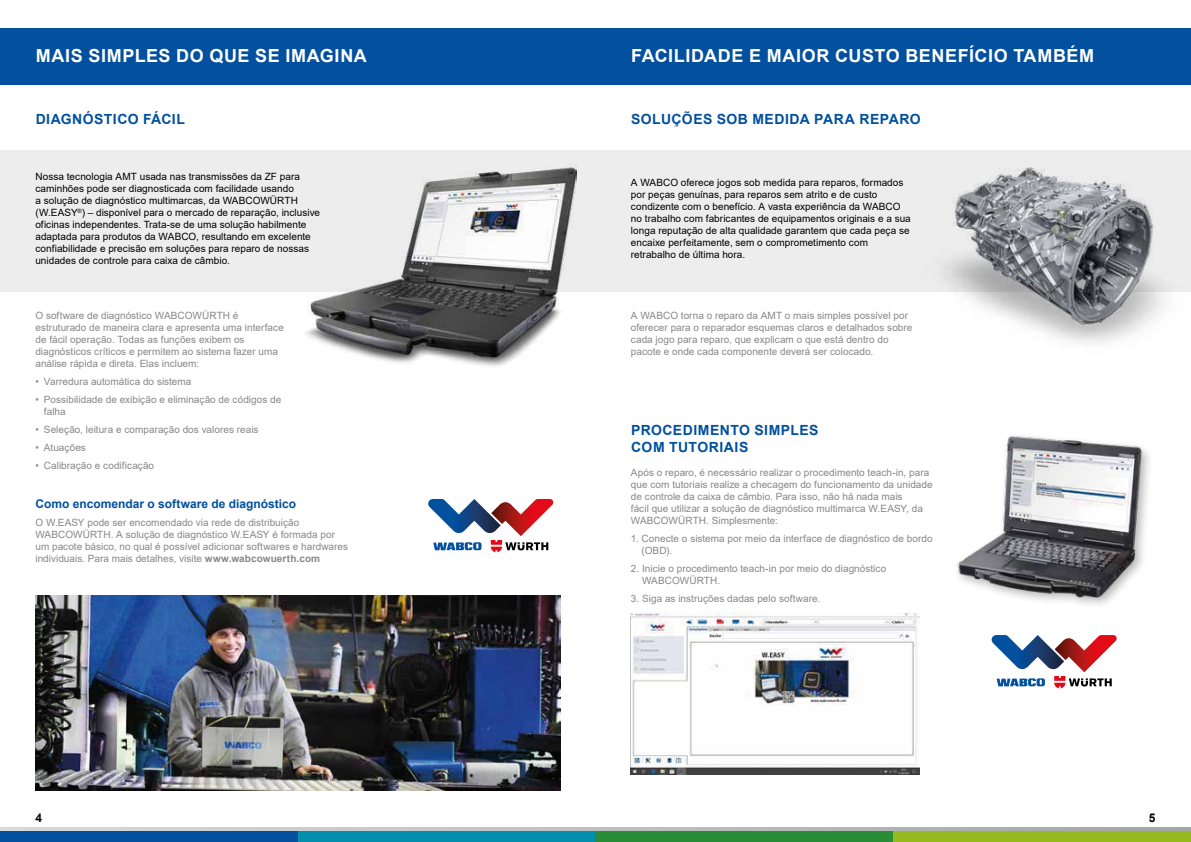
<style>
.page{position:relative;width:1191px;height:842px;background:#fff}
.page>*{position:absolute;margin:0;border:0;box-sizing:border-box;transform-origin:0 0}
.t1{font:700 18px "Arial";letter-spacing:.035em;color:#fff}
.t2{font:700 14px/16.8px "Arial";letter-spacing:.035em;color:#02509e}
.t3{font:700 12px "Arial";color:#02509e}
.t4{font:700 12px "Arial";color:#000}
.t5{font:10px/12px "Arial";color:#878787}
.t6{font:10px/12px "Arial";color:#000}
.s1{font-weight:700}
</style>
<div class="page">
<div style="left:0;top:150px;width:1191px;height:142px;background:#ededed"></div>
<div style="left:0;top:831px;width:298px;height:11px;background:#02509e"></div>
<div style="left:298px;top:831px;width:297px;height:11px;background:#038ead"></div>
<div style="left:595px;top:831px;width:298px;height:11px;background:#298d37"></div>
<div style="left:893px;top:831px;width:298px;height:11px;background:#95bb20"></div>
<svg style="left:0;top:828px;width:1191px;height:3px;background:#bebfc1"></svg>
<img style="left:305px;top:165px;width:271px;height:201px">
<div style="left:0;top:28px;width:595px;height:57px;background:#02509e"></div>
<svg style="left:428px;top:499px;width:126px;height:53px"></svg>
<img style="left:35px;top:595px;width:525px;height:196px">
<div style="left:587px;top:28px;width:604px;height:57px;background:#02509e"></div>
<div style="left:953px;top:432px;width:201px;height:177px;background:#000;opacity:.3"></div>
<img style="left:956px;top:435px;width:186px;height:163px">
<img style="left:631px;top:612px;width:288px;height:162px">
<svg style="left:991px;top:635px;width:126px;height:53px"></svg>
<img style="left:944px;top:167px;width:221px;height:176px">
<h1 class="t1" style="left:36px;top:43px;width:333px">MAIS SIMPLES DO QUE SE IMAGINA</h1>
<h2 class="t2" style="left:36px;top:110px;width:151px">DIAGNÓSTICO FÁCIL</h2>
<p class="t6" style="left:35px;top:170px;width:286px">Nossa tecnologia AMT usada nas transmissões da ZF para caminhões pode ser diagnosticada com facilidade usando<br>a solução de diagnóstico multimarcas, da WABCOWÜRTH (W.EASY<sup>®</sup>) – disponível para o mercado de reparação, inclusive oficinas independentes. Trata-se de uma solução habilmente adaptada para produtos da WABCO, resultando em excelente confiabilidade e precisão em soluções para reparo de nossas unidades de controle para caixa de câmbio.</p>
<p class="t5" style="left:35px;top:310px;width:250px">O software de diagnóstico WABCOWÜRTH é estruturado de maneira clara e apresenta uma interface de fácil operação. Todas as funções exibem os diagnósticos críticos e permitem ao sistema fazer uma análise rápida e direta. Elas incluem:</p>
<p class="t5" style="left:35px;top:376px;width:157px">• Varredura automática do sistema</p>
<p class="t5" style="left:44px;top:394px;width:239px;text-indent:-8px">• Possibilidade de exibição e eliminação de códigos de falha</p>
<p class="t5" style="left:35px;top:424px;width:225px">• Seleção, leitura e comparação dos valores reais</p>
<p class="t5" style="left:35px;top:442px;width:52px">• Atuações</p>
<p class="t5" style="left:35px;top:460px;width:120px">• Calibração e codificação</p>
<p class="t3" style="left:35px;top:495px;width:262px">Como encomendar o software de diagnóstico</p>
<p class="t5" style="left:35px;top:516px;width:314px">O W.EASY pode ser encomendado via rede de distribuição WABCOWÜRTH. A solução de diagnóstico W.EASY é formada por um pacote básico, no qual é possível adicionar softwares e hardwares individuais. Para mais detalhes, visite <span class="s1">www.wabcowuerth.com</span></p>
<h1 class="t1" style="left:631px;top:43px;width:464px">FACILIDADE E MAIOR CUSTO BENEFÍCIO TAMBÉM</h1>
<h2 class="t2" style="left:631px;top:110px;width:291px">SOLUÇÕES SOB MEDIDA PARA REPARO</h2>
<p class="t6" style="left:631px;top:176px;width:281px">A WABCO oferece jogos sob medida para reparos, formados por peças genuínas, para reparos sem atrito e de custo condizente com o benefício. A vasta experiência da WABCO no trabalho com fabricantes de equipamentos originais e a sua longa reputação de alta qualidade garantem que cada peça se encaixe perfeitamente, sem o comprometimento com retrabalho de última hora.</p>
<p class="t5" style="left:631px;top:310px;width:283px">A WABCO torna o reparo da AMT o mais simples possível por oferecer para o reparador esquemas claros e detalhados sobre cada jogo para reparo, que explicam o que está dentro do pacote e onde cada componente deverá ser colocado.</p>
<h2 class="t2" style="left:631px;top:422px;width:189px">PROCEDIMENTO SIMPLES<br>COM TUTORIAIS</h2>
<p class="t5" style="left:631px;top:467px;width:303px">Após o reparo, é necessário realizar o procedimento teach-in, para que com tutoriais realize a checagem do funcionamento da unidade de controle da caixa de câmbio. Para isso, não há nada mais<br>fácil que utilizar a solução de diagnóstico multimarca W.EASY, da WABCOWÜRTH. Simplesmente:</p>
<p class="t5" style="left:641px;top:533px;width:292px;text-indent:-11px">1. Conecte o sistema por meio da interface de diagnóstico de bordo (OBD).</p>
<p class="t5" style="left:642px;top:563px;width:246px;text-indent:-11px">2. Inicie o procedimento teach-in por meio do diagnóstico<br>WABCOWÜRTH.</p>
<p class="t5" style="left:631px;top:593px;width:191px">3. Siga as instruções dadas pelo software.</p>
<p class="t4" style="left:35px;top:810px;width:8px">4</p>
<p class="t4" style="left:1148px;top:809px;width:8px">5</p>
</div>
